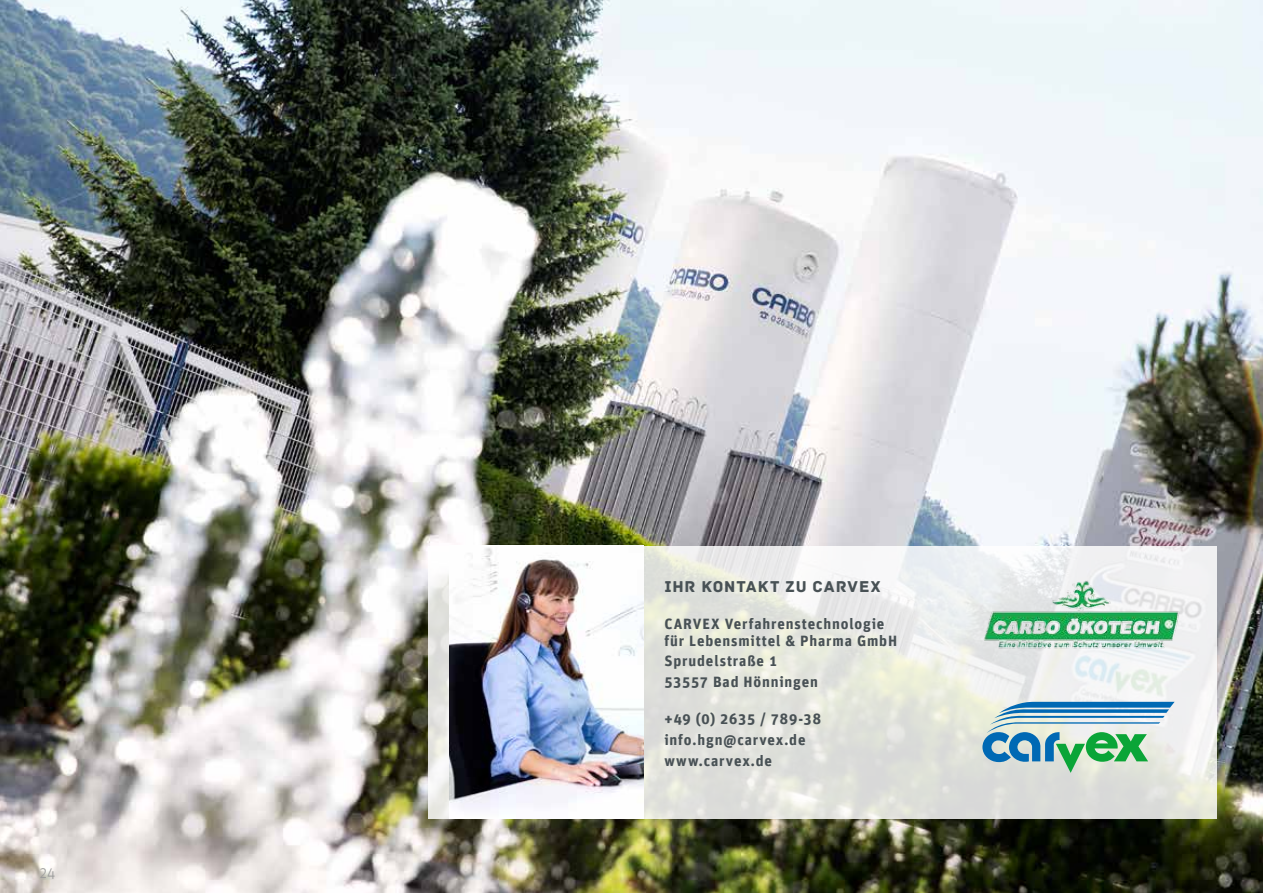
<style>
.page{position:relative;width:1263px;height:893px;background:#fff}
.page>*{position:absolute;margin:0;border:0;box-sizing:border-box;transform-origin:0 0}
.t1{font:16.5px "Archive";letter-spacing:.055em;color:#485155}
.t2{font:15px/20.7px "Unit Bold TF";letter-spacing:.055em;color:#485155}
.t3{font:15px "Unit Light Alternate";color:#9a9b9b}
</style>
<div class="page">
<img style="left:0;top:0;width:1263px;height:893px">
<svg style="left:428px;top:546px;width:788px;height:272px"></svg>
<svg style="left:982px;top:702px;width:192px;height:71px;background:#96c2c2"></svg>
<img style="left:449px;top:546px;width:195px;height:272px">
<img style="left:970px;top:566px;width:216px;height:94px">
<p class="t3" style="left:40px;top:864px;width:17px">24</p>
<p class="t1" style="left:664px;top:577px;width:217px">IHR KONTAKT ZU CARVEX</p>
<p class="t2" style="left:664px;top:615px;width:234px;line-height:16.5px">CARVEX Verfahrenstechnologie für Lebensmittel &amp; Pharma GmbH</p>
<p class="t2" style="left:664px;top:650px;width:155px">Sprudelstraße 1<br>53557 Bad Hönningen</p>
<p class="t2" style="left:664px;top:708px;width:158px">+49 (0) 2635 / 789-38 info.hgn@carvex.de www.carvex.de</p>
</div>
